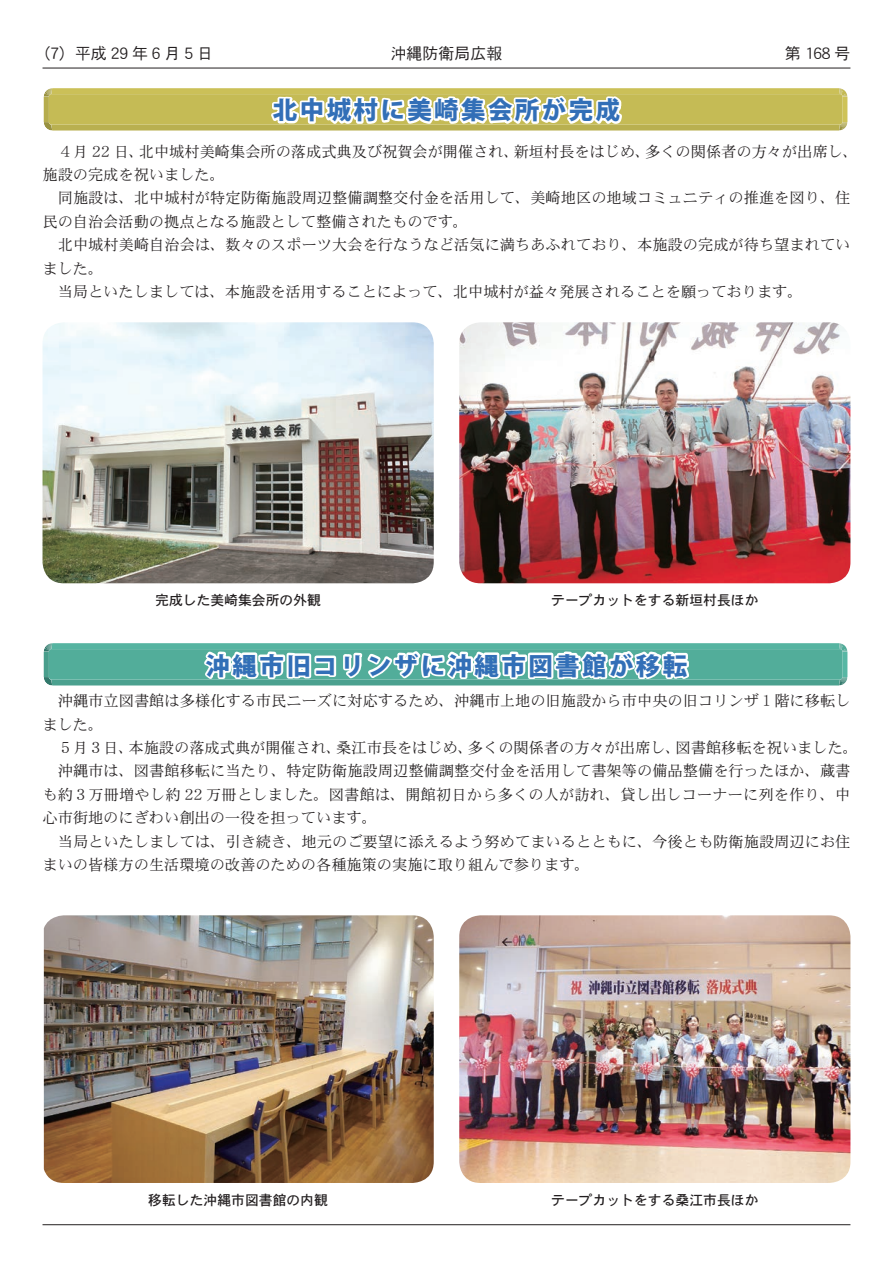
<style>
.page{position:relative;width:893px;height:1263px;background:#fff}
.page>*{position:absolute;margin:0;border:0;box-sizing:border-box;transform-origin:0 0}
.t1{font:800 24.45px "Koz Go Pro";letter-spacing:.1em;color:#326fb7}
.t2{font:15.9px "DFHS Gothic W3 WINP RKSJ H";color:#231f20}
.t3{font:15.9px "DFHS Gothic W3 WINP RKSJ H";letter-spacing:.25em;color:#231f20}
.t4{font:15.15px/23.4px "DFHS Mincho W3 WINP RKSJ H";letter-spacing:.005em;color:#231f20}
.t5{font:13.8px "DFHS Gothic W5 WINP RKSJ H";color:#231f20}
</style>
<div class="page">
<hr style="left:43px;top:68px;width:807px;height:1px;background:#231f20">
<hr style="left:43px;top:1224px;width:807px;height:1px;background:#231f20">
<svg style="left:44px;top:88px;width:803px;height:43px"></svg>
<img style="left:43px;top:322px;width:391px;height:249px">
<img style="left:459px;top:322px;width:391px;height:253px">
<svg style="left:44px;top:571px;width:803px;height:115px"></svg>
<img style="left:44px;top:915px;width:390px;height:268px">
<img style="left:459px;top:915px;width:391px;height:268px">
<p class="t3" style="left:35px;top:46px;width:180px">（）7 平成29年6月5日</p>
<p class="t2" style="left:391px;top:46px;width:113px">沖縄防衛局広報</p>
<h1 class="t1" style="left:273px;top:94px;width:349px">北中城村に美崎集会所が完成</h1>
<p class="t2" style="left:785px;top:46px;width:67px">第 168 号</p>
<p class="t4" style="left:139px;top:140px;width:382px">北中城村美崎集会所の落成式典及び祝賀会が開催され、</p>
<p class="t4" style="left:514px;top:140px;width:138px">新垣村長をはじめ、</p>
<p class="t4" style="left:645px;top:140px;width:214px">多くの関係者の方々が出席し、</p>
<p class="t4" style="left:43px;top:140px;width:809px">　４月 22 日、<br>施設の完成を祝いました。<br>　同施設は、北中城村が特定防衛施設周辺整備調整交付金を活用して、美崎地区の地域コミュニティの推進を図り、住民の自治会活動の拠点となる施設として整備されたものです。<br>　北中城村美崎自治会は、数々のスポーツ大会を行なうなど活気に満ちあふれており、本施設の完成が待ち望まれていました。<br>　当局といたしましては、本施設を活用することによって、北中城村が益々発展されることを願っております。</p>
<p class="t5" style="left:155px;top:593px;width:167px">完成した美崎集会所の外観</p>
<p class="t5" style="left:551px;top:593px;width:209px">テープカットをする新垣村長ほか</p>
<h1 class="t1" style="left:206px;top:650px;width:483px">沖縄市旧コリンザに沖縄市図書館が移転</h1>
<p class="t4" style="left:43px;top:689px;width:809px">　沖縄市立図書館は多様化する市民ニーズに対応するため、沖縄市上地の旧施設から市中央の旧コリンザ１階に移転し</p>
<p class="t4" style="left:43px;top:712px;width:62px">ました。</p>
<p class="t4" style="left:676px;top:736px;width:184px">図書館移転を祝いました。</p>
<p class="t4" style="left:129px;top:736px;width:214px">本施設の落成式典が開催され、</p>
<p class="t4" style="left:468px;top:736px;width:214px">多くの関係者の方々が出席し、</p>
<p class="t4" style="left:336px;top:736px;width:138px">桑江市長をはじめ、</p>
<p class="t4" style="left:43px;top:736px;width:809px">　５月３日、<br>　沖縄市は、図書館移転に当たり、特定防衛施設周辺整備調整交付金を活用して書架等の備品整備を行ったほか、蔵書も約３万冊増やし約 22 万冊としました。図書館は、開館初日から多くの人が訪れ、貸し出しコーナーに列を作り、中心市街地のにぎわい創出の一役を担っています。<br>　当局といたしましては、引き続き、地元のご要望に添えるよう努めてまいるとともに、今後とも防衛施設周辺にお住まいの皆様方の生活環境の改善のための各種施策の実施に取り組んで参ります。</p>
<p class="t5" style="left:148px;top:1193px;width:181px">移転した沖縄市図書館の内観</p>
<p class="t5" style="left:551px;top:1193px;width:209px">テープカットをする桑江市長ほか</p>
</div>
